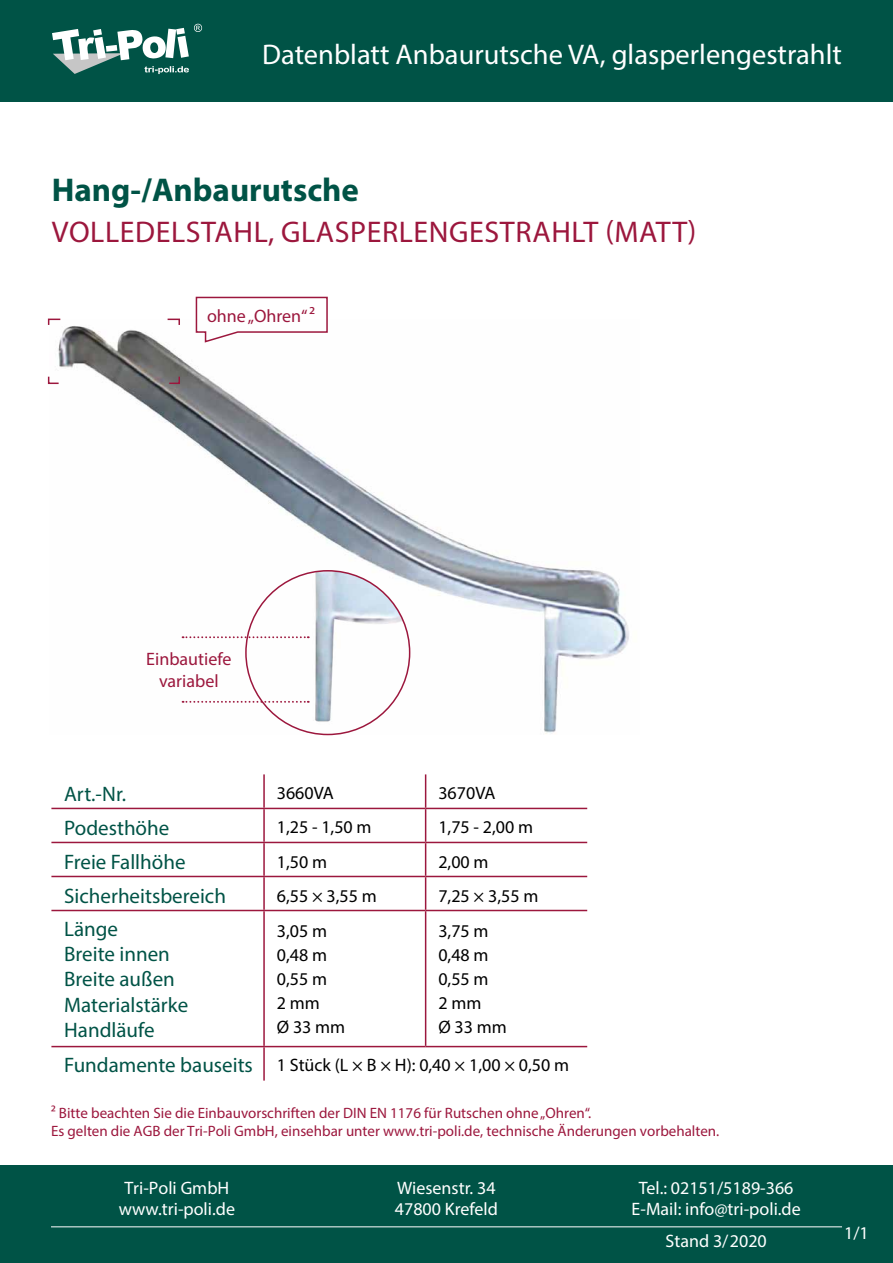
<style>
.page{position:relative;width:893px;height:1263px;background:#fff}
.page>*{position:absolute;margin:0;border:0;box-sizing:border-box;transform-origin:0 0}
.t1{font:700 33px "Myriad Pro";color:#005346}
.t2{font:30px "Myriad Pro";letter-spacing:.02em;color:#9c173d}
.t3{font:28.5px "Myriad Pro";color:#fff}
.t4{font:21px/25.2px "Myriad Pro";color:#005346}
.t5{font:18px/24px "Myriad Pro";color:#000}
.t6{font:18px/21.6px "Myriad Pro";color:#fff;text-align:center}
.t7{font:18px/21.6px "Myriad Pro";color:#9c173d;text-align:center}
.t8{font:15px/18px "Myriad Pro";color:#9c173d}
.s1{font-size:21px;color:#005346}
</style>
<div class="page">
<div style="left:0;top:1165px;width:893px;height:98px;background:#005346"></div>
<div style="left:0;top:0;width:893px;height:102px;background:#005346"></div>
<svg style="left:52px;top:24px;width:150px;height:50px"></svg>
<hr style="left:51px;top:1226px;width:791px;height:1px;background:#fff">
<svg style="left:51px;top:774px;width:536px;height:274px"></svg>
<hr style="left:263px;top:774px;width:2px;height:34px;background:#9c173d">
<hr style="left:425px;top:774px;width:1px;height:34px;background:#9c173d">
<hr style="left:51px;top:808px;width:213px;height:1px;background:#9c173d">
<hr style="left:263px;top:809px;width:2px;height:33px;background:#9c173d">
<hr style="left:264px;top:808px;width:162px;height:1px;background:#9c173d">
<hr style="left:425px;top:809px;width:1px;height:33px;background:#9c173d">
<hr style="left:426px;top:808px;width:161px;height:1px;background:#9c173d">
<hr style="left:51px;top:842px;width:213px;height:1px;background:#9c173d">
<hr style="left:263px;top:843px;width:2px;height:33px;background:#9c173d">
<hr style="left:263px;top:877px;width:2px;height:33px;background:#9c173d">
<hr style="left:264px;top:842px;width:162px;height:1px;background:#9c173d">
<hr style="left:425px;top:843px;width:1px;height:33px;background:#9c173d">
<hr style="left:425px;top:877px;width:1px;height:33px;background:#9c173d">
<hr style="left:426px;top:842px;width:161px;height:1px;background:#9c173d">
<hr style="left:51px;top:876px;width:213px;height:1px;background:#9c173d">
<hr style="left:51px;top:910px;width:213px;height:1px;background:#9c173d">
<hr style="left:263px;top:911px;width:2px;height:135px;background:#9c173d">
<hr style="left:264px;top:876px;width:162px;height:1px;background:#9c173d">
<hr style="left:264px;top:910px;width:162px;height:1px;background:#9c173d">
<hr style="left:425px;top:911px;width:1px;height:135px;background:#9c173d">
<hr style="left:426px;top:876px;width:161px;height:1px;background:#9c173d">
<hr style="left:426px;top:910px;width:161px;height:1px;background:#9c173d">
<hr style="left:51px;top:1046px;width:213px;height:1px;background:#9c173d">
<hr style="left:263px;top:1047px;width:2px;height:33px;background:#9c173d">
<hr style="left:264px;top:1046px;width:162px;height:1px;background:#9c173d">
<hr style="left:426px;top:1046px;width:161px;height:1px;background:#9c173d">
<img style="left:58px;top:326px;width:571px;height:408px">
<svg style="left:195px;top:296px;width:134px;height:48px"></svg>
<svg style="left:47px;top:318px;width:14px;height:7px"></svg>
<svg style="left:167px;top:318px;width:13px;height:7px"></svg>
<svg style="left:47px;top:375px;width:13px;height:10px"></svg>
<svg style="left:168px;top:375px;width:13px;height:10px"></svg>
<img style="left:246px;top:571px;width:164px;height:162px">
<svg style="left:183px;top:701px;width:126px;height:2px"></svg>
<svg style="left:183px;top:636px;width:126px;height:2px"></svg>
<h3 class="t3" style="left:262px;top:37px;width:581px">Datenblatt Anbaurutsche VA, glasperlengestrahlt</h3>
<h1 class="t1" style="left:52px;top:169px;width:309px">Hang-/Anbaurutsche</h1>
<h2 class="t2" style="left:52px;top:214px;width:646px">VOLLEDELSTAHL, GLASPERLENGESTRAHLT (MATT)</h2>
<p class="t7" style="left:207px;top:305px;width:109px">ohne „Ohren“2</p>
<p class="t7" style="left:146px;top:648px;width:87px">Einbautiefe variabel</p>
<h3 class="t4" style="left:64px;top:781px;width:63px">Art.-Nr.</h3>
<p class="t5" style="left:277px;top:781px;width:58px">3660VA</p>
<p class="t5" style="left:438px;top:781px;width:58px">3670VA</p>
<h3 class="t4" style="left:64px;top:815px;width:107px">Podesthöhe</h3>
<p class="t5" style="left:277px;top:815px;width:96px">1,25 - 1,50 m</p>
<p class="t5" style="left:438px;top:815px;width:96px">1,75 - 2,00 m</p>
<h3 class="t4" style="left:64px;top:849px;width:123px">Freie Fallhöhe</h3>
<p class="t5" style="left:277px;top:849px;width:52px">1,50 m</p>
<p class="t5" style="left:438px;top:849px;width:52px">2,00 m</p>
<h3 class="t4" style="left:64px;top:883px;width:163px">Sicherheitsbereich</h3>
<p class="t5" style="left:277px;top:883px;width:102px">6,55 × 3,55 m</p>
<p class="t5" style="left:438px;top:883px;width:102px">7,25 × 3,55 m</p>
<h3 class="t4" style="left:64px;top:916px;width:126px">Länge<br>Breite innen<br>Breite außen<br>Materialstärke<br>Handläufe</h3>
<p class="t5" style="left:277px;top:919px;width:70px">3,05 m<br>0,48 m<br>0,55 m<br>2 mm<br>Ø 33 mm</p>
<p class="t5" style="left:438px;top:919px;width:70px">3,75 m<br>0,48 m<br>0,55 m<br>2 mm<br>Ø 33 mm</p>
<p class="t5" style="left:64px;top:1052px;width:506px"><span class="s1">Fundamente bauseits</span> 1 Stück (L × B × H): 0,40 × 1,00 × 0,50 m</p>
<p class="t8" style="left:51px;top:1104px;width:670px">2 Bitte beachten Sie die Einbauvorschriften der DIN EN 1176 für Rutschen ohne „Ohren“.<br>Es gelten die AGB der Tri-Poli GmbH, einsehbar unter www.tri-poli.de, technische Änderungen vorbehalten.</p>
<p class="t6" style="left:119px;top:1176px;width:118px">Tri-Poli GmbH www.tri-poli.de</p>
<p class="t6" style="left:395px;top:1176px;width:105px;text-align:left">Wiesenstr. 34<br>47800 Krefeld</p>
<p class="t6" style="left:632px;top:1176px;width:171px">Tel.: 02151/5189-366<br>E-Mail: info@tri-poli.de</p>
<p class="t6" style="left:666px;top:1229px;width:103px">Stand 3/2020</p>
<p class="t6" style="left:844px;top:1221px;width:26px">1/1</p>
</div>
